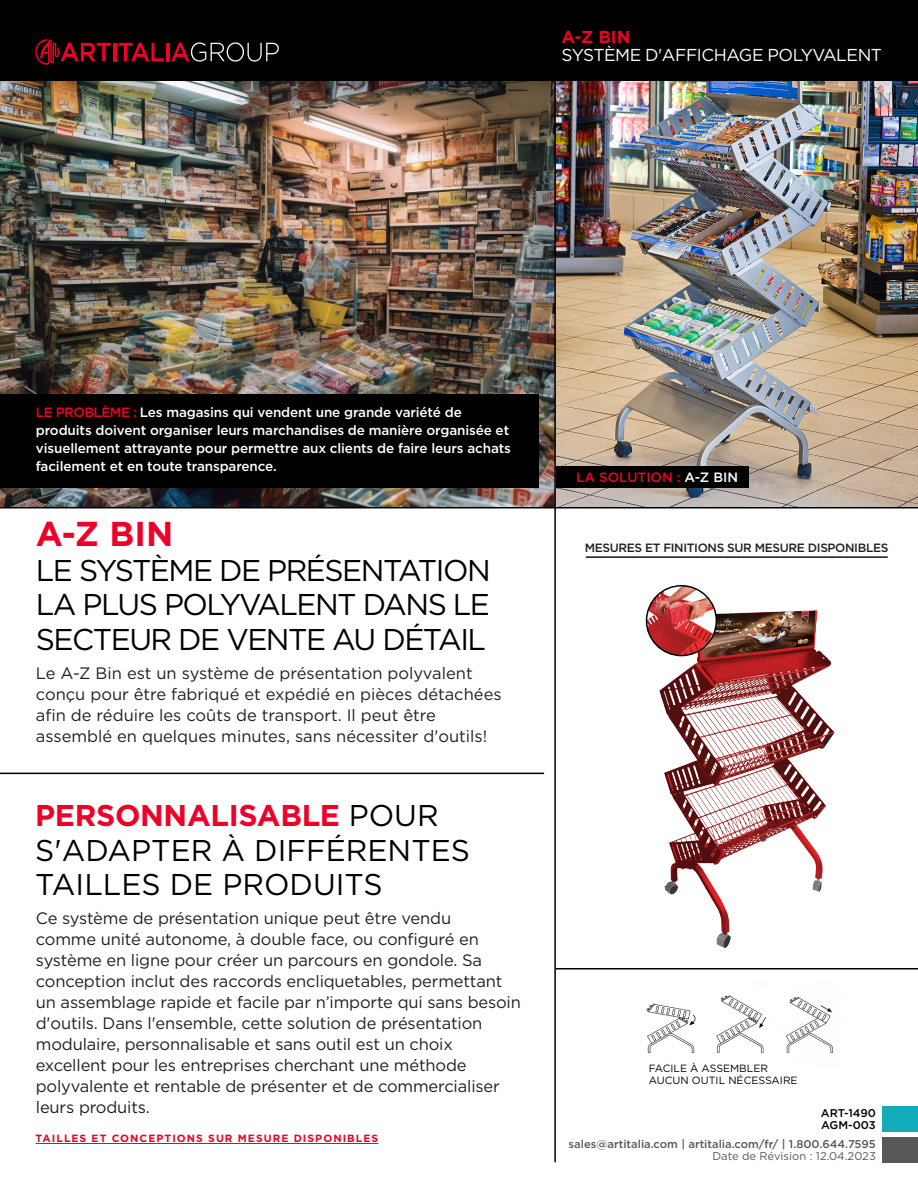
<style>
.page{position:relative;width:918px;height:1188px;background:#fff}
.page>*{position:absolute;margin:0;border:0;box-sizing:border-box;transform-origin:0 0}
.t1{font:700 34.5px "Gotham";color:#ee0028}
.t2{font:30px/34.5px "Gotham";letter-spacing:-.05em;color:#000;text-align:justify}
.t3{font:30px/34.5px "Gotham";color:#000}
.t4{font:17.25px "Gotham";letter-spacing:-.025em;color:#fff}
.t5{font:700 17.25px "Gotham";color:#ee0028}
.t6{font:16.5px/21px "Gotham";letter-spacing:-.01em;color:#231f20}
.new{font:500 13.5px/18px "Gotham";letter-spacing:-.01em;color:#fff}
.new-2{font:500 13.5px "Gotham";color:#ee0028}
.t7{font:500 12px "Gotham";letter-spacing:-.03em;color:#231f20}
.new-3{font:500 11.25px "Gotham";color:#57585a}
.new-4{font:11.25px "Gotham";color:#57585a}
.new-5{font:500 11.25px "Gotham";color:#000}
.Paragraph_Style_1{font:700 10.5px "Gotham";letter-spacing:.1em;color:#ee0028}
.new-6{font:10.5px "Gotham";color:#000}
.s1{color:#ee0028}
.s2{font-weight:700;color:#ee0028}
.s3{color:#fff}
</style>
<div class="page">
<img style="left:0;top:81px;width:918px;height:426px">
<div style="left:0;top:394px;width:538px;height:93px;background:#000"></div>
<div style="left:0;top:0;width:918px;height:81px;background:#000"></div>
<hr style="left:166px;top:43px;width:3px;height:18px;background:#ee0028">
<svg style="left:119px;top:43px;width:45px;height:18px"></svg>
<hr style="left:113px;top:43px;width:3px;height:18px;background:#ee0028">
<svg style="left:171px;top:42px;width:108px;height:20px"></svg>
<svg style="left:35px;top:39px;width:76px;height:26px"></svg>
<hr style="left:0;top:507px;width:918px;height:1px;background:#000">
<div style="left:882px;top:1137px;width:36px;height:25px;background:#57585a"></div>
<div style="left:882px;top:1106px;width:36px;height:25px;background:#15acba"></div>
<hr style="left:554px;top:78px;width:2px;height:1084px;background:#000">
<div style="left:556px;top:466px;width:193px;height:21px;background:#000"></div>
<hr style="left:586px;top:556px;width:302px;height:2px;background:#000">
<hr style="left:0;top:773px;width:544px;height:1px;background:#000">
<img style="left:657px;top:610px;width:178px;height:338px">
<img style="left:646px;top:995px;width:187px;height:64px">
<img style="left:647px;top:586px;width:69px;height:70px;border-radius:35px">
<div style="left:646px;top:585px;width:71px;height:71px;border:2px solid #000;border-radius:50%"></div>
<hr style="left:556px;top:968px;width:362px;height:2px;background:#000">
<hr style="left:36px;top:1143px;width:342px;height:1px;background:#ee0028">
<p class="t5" style="left:562px;top:26px;width:70px">A-Z BIN</p>
<p class="t4" style="left:562px;top:44px;width:322px">SYSTÈME D'AFFICHAGE POLYVALENT</p>
<p class="new" style="left:36px;top:403px;width:477px"><span class="s1">LE PROBLÈME :</span> Les magasins qui vendent une grande variété de produits doivent organiser leurs marchandises de manière organisée et visuellement attrayante pour permettre aux clients de faire leurs achats facilement et en toute transparence.</p>
<p class="t1" style="left:36px;top:511px;width:139px">A-Z BIN</p>
<p class="t2" style="left:36px;top:552px;width:456px">LE SYSTÈME DE PRÉSENTATION LA PLUS POLYVALENT DANS LE SECTEUR DE VENTE AU DÉTAIL</p>
<p class="t6" style="left:36px;top:662px;width:467px">Le A-Z Bin est un système de présentation polyvalent conçu pour être fabriqué et expédié en pièces détachées afin de réduire les coûts de transport. Il peut être assemblé en quelques minutes, sans nécessiter d'outils!</p>
<p class="t3" style="left:35px;top:798px;width:436px"><span class="s2">PERSONNALISABLE</span> POUR<br>S'ADAPTER À DIFFÉRENTES<br>TAILLES DE PRODUITS</p>
<p class="t6" style="left:36px;top:908px;width:487px">Ce système de présentation unique peut être vendu<br>comme unité autonome, à double face, ou configuré en système en ligne pour créer un parcours en gondole. Sa conception inclut des raccords encliquetables, permettant un assemblage rapide et facile par n’importe qui sans besoin d'outils. Dans l'ensemble, cette solution de présentation modulaire, personnalisable et sans outil est un choix excellent pour les entreprises cherchant une méthode polyvalente et rentable de présenter et de commercialiser leurs produits.</p>
<p class="Paragraph_Style_1" style="left:36px;top:1132px;width:344px">TAILLES ET CONCEPTIONS SUR MESURE DISPONIBLES</p>
<p class="new-2" style="left:576px;top:468px;width:163px">LA SOLUTION : <span class="s3">A-Z BIN</span></p>
<p class="t7" style="left:585px;top:540px;width:305px">MESURES ET FINITIONS SUR MESURE DISPONIBLES</p>
<p class="new-6" style="left:649px;top:1062px;width:121px">FACILE À ASSEMBLER</p>
<p class="new-6" style="left:649px;top:1074px;width:150px">AUCUN OUTIL NÉCESSAIRE</p>
<p class="new-5" style="left:821px;top:1105px;width:57px">ART-1490</p>
<p class="new-5" style="left:821px;top:1117px;width:56px">AGM-003</p>
<p class="new-3" style="left:569px;top:1137px;width:309px">sales@artitalia.com | artitalia.com/fr/ | 1.800.644.7595</p>
<p class="new-4" style="left:712px;top:1149px;width:165px">Date de Révision : 12.04.2023</p>
</div>
